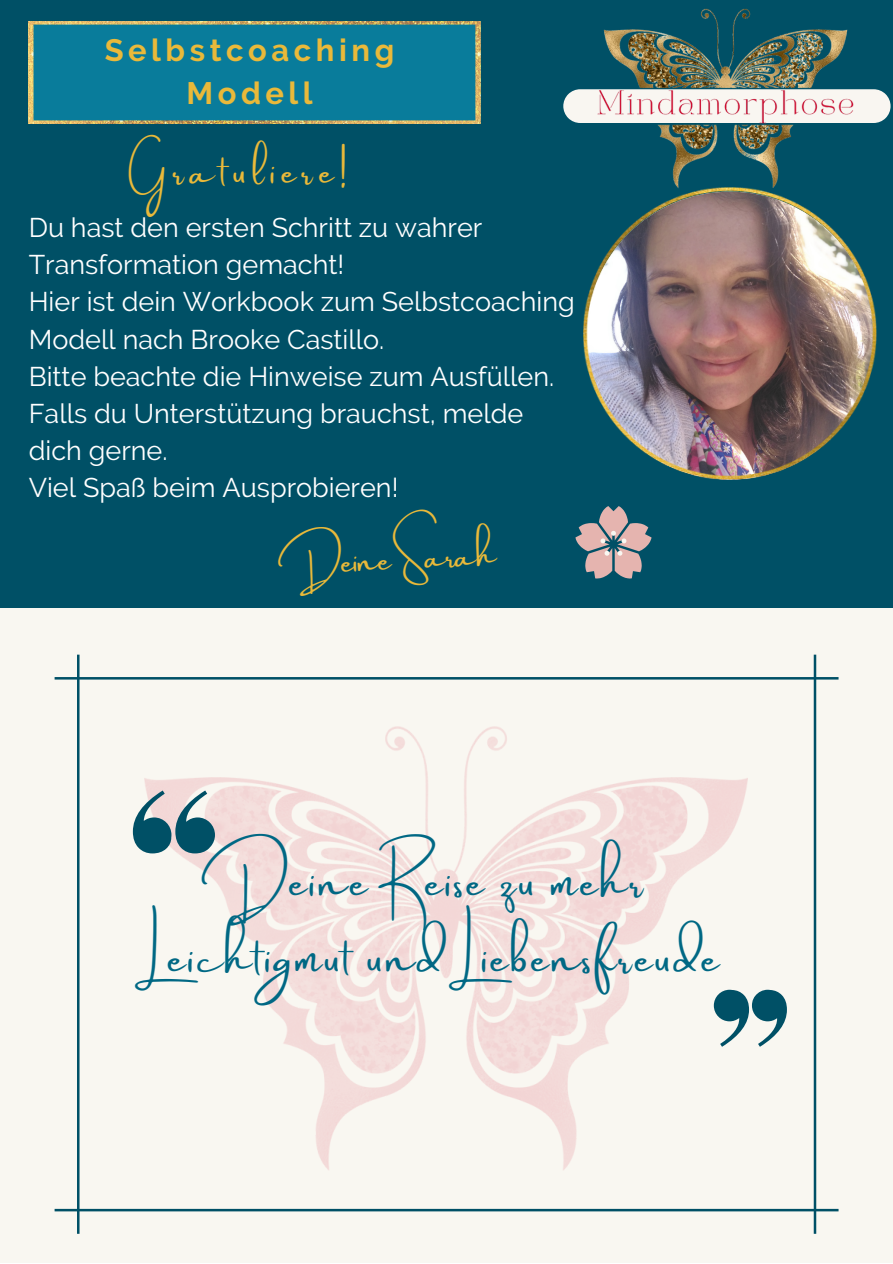
<style>
.page{position:relative;width:893px;height:1264px;background:#fff}
.page>*{position:absolute;margin:0;border:0;box-sizing:border-box;transform-origin:0 0}
.t1{font:40.95px/76.3px "Amsterdam Two";letter-spacing:.085em;color:#006884;text-align:center}
.t2{font:33.75px "Amsterdam Two";letter-spacing:.2em;color:#e9b93a}
.t3{font:700 30.9px/42.9px "Raleway";letter-spacing:.15em;color:#e9b93a;text-align:center}
.t4{font:30.3px "Amsterdam Two";color:#e9b93a}
.t5{font:27px/37px "Raleway";color:#fff}
</style>
<div class="page">
<div style="left:0;top:0;width:892px;height:1262px;background:#f9f7f1"></div>
<div style="left:0;top:0;width:892px;height:608px;background:#005066"></div>
<svg style="left:563px;top:89px;width:327px;height:34px"></svg>
<img style="left:575px;top:8px;width:300px;height:179px">
<img style="left:583px;top:187px;width:293px;height:292px">
<svg style="left:575px;top:506px;width:76px;height:72px"></svg>
<svg style="left:55px;top:654px;width:783px;height:579px"></svg>
<img style="left:145px;top:726px;width:602px;height:444px">
<svg style="left:133px;top:790px;width:82px;height:63px"></svg>
<svg style="left:713px;top:989px;width:73px;height:57px"></svg>
<img style="left:29px;top:21px;width:452px;height:103px">
<p class="t3" style="left:105px;top:29px;width:291px">Selbstcoaching<br>Modell</p>
<p class="t2" style="left:129px;top:153px;width:219px">Gratuliere!</p>
<p class="t5" style="left:29px;top:209px;width:547px">Du hast den ersten Schritt zu wahrer<br>Transformation gemacht!<br>Hier ist dein Workbook zum Selbstcoaching<br>Modell nach Brooke Castillo.<br>Bitte beachte die Hinweise zum Ausfüllen.<br>Falls du Unterstützung brauchst, melde dich gerne.<br>Viel Spaß beim Ausprobieren!</p>
<p class="t4" style="left:292px;top:548px;width:205px;rotate:-3deg">Deine Sarah</p>
<h1 class="t1" style="left:145px;top:845px;width:575px">Deine Reise zu mehr<br>Leichtigmut und Liebensfreude</h1>
</div>
